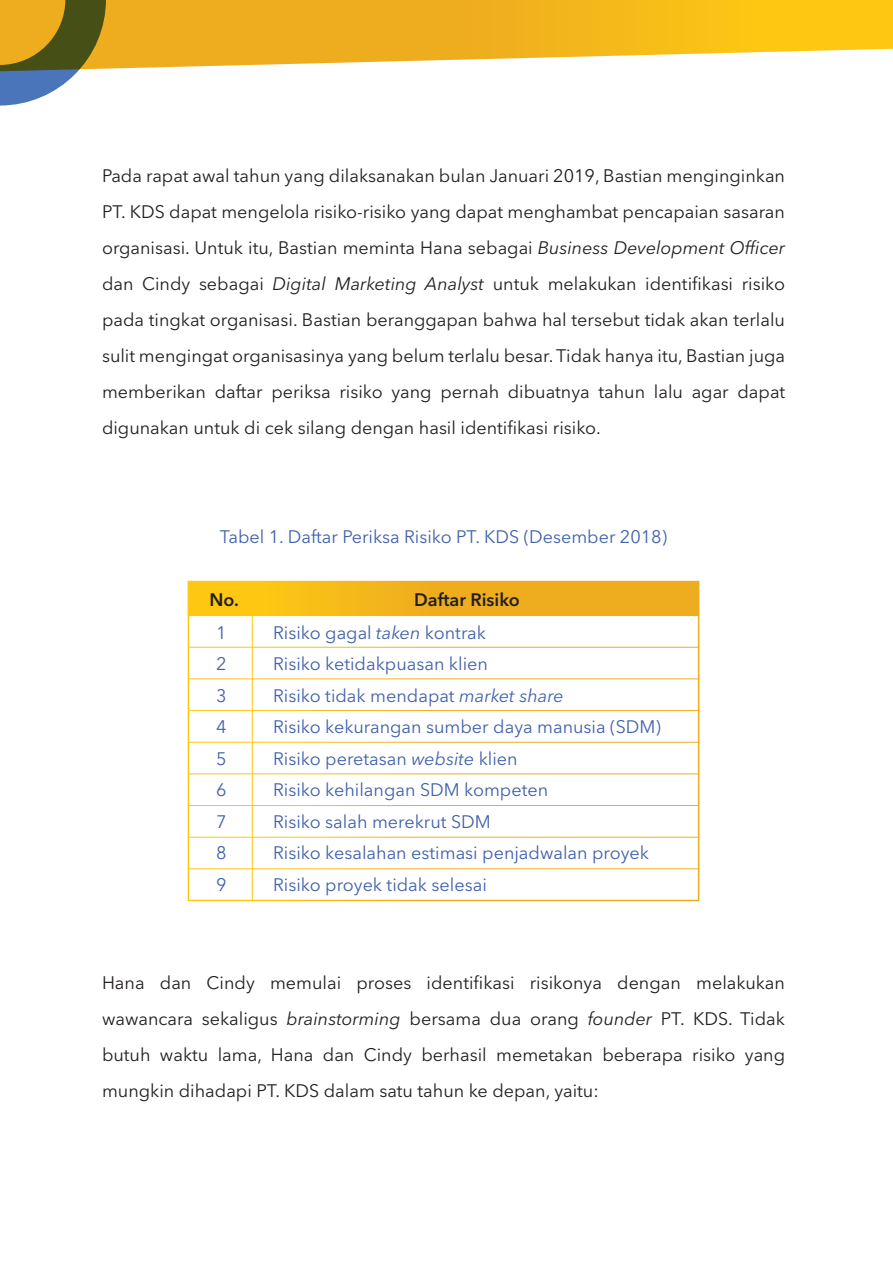
<style>
.page{position:relative;width:893px;height:1263px;background:#fff}
.page>*{position:absolute;margin:0;border:0;box-sizing:border-box;transform-origin:0 0}
.t1{font:18px/36px "Avenir Next LT Pro";color:#231f20;text-align:justify}
.t2{font:18px/31.5px "Avenir Next LT Pro";color:#4161ab}
.t3{font:600 18px "Avenir Next LT Pro";color:#231f20}
.s1{font-style:italic}
</style>
<div class="page">
<svg style="left:106px;top:0;width:787px;height:69px;background:#f4c03d"></svg>
<svg style="left:0;top:0;width:106px;height:106px"></svg>
<div style="left:188px;top:581px;width:511px;height:35px;background:linear-gradient(to right,#fcc514,#e9a523)"></div>
<div style="left:188px;top:581px;width:511px;height:320px;border:2px solid #fff"></div>
<hr style="left:252px;top:581px;width:1px;height:319px;background:#fff">
<hr style="left:188px;top:647px;width:511px;height:1px;background:#fff">
<hr style="left:188px;top:678px;width:511px;height:1px;background:#fff">
<hr style="left:188px;top:710px;width:511px;height:1px;background:#fff">
<hr style="left:188px;top:742px;width:511px;height:1px;background:#fff">
<hr style="left:188px;top:773px;width:511px;height:1px;background:#fff">
<hr style="left:188px;top:805px;width:511px;height:1px;background:#fff">
<hr style="left:188px;top:837px;width:511px;height:1px;background:#fff">
<hr style="left:188px;top:868px;width:511px;height:1px;background:#fff">
<hr style="left:188px;top:900px;width:511px;height:1px;background:#fff">
<hr style="left:188px;top:615px;width:511px;height:1px;background:#fff">
<p class="t1" style="left:102px;top:157px;width:685px">Pada rapat awal tahun yang dilaksanakan bulan Januari 2019, Bastian menginginkan PT. KDS dapat mengelola risiko-risiko yang dapat menghambat pencapaian sasaran organisasi. Untuk itu, Bastian meminta Hana sebagai <span class="s1">Business Development Officer </span>dan Cindy sebagai <span class="s1">Digital Marketing Analyst</span> untuk melakukan identifikasi risiko pada tingkat organisasi. Bastian beranggapan bahwa hal tersebut tidak akan terlalu sulit mengingat organisasinya yang belum terlalu besar. Tidak hanya itu, Bastian juga memberikan daftar periksa risiko yang pernah dibuatnya tahun lalu agar dapat digunakan untuk di cek silang dengan hasil identifikasi risiko.</p>
<p class="t2" style="left:220px;top:521px;width:449px">Tabel 1. Daftar Periksa Risiko PT. KDS (Desember 2018)</p>
<p class="t3" style="left:209px;top:588px;width:31px">No.</p>
<p class="t3" style="left:414px;top:588px;width:107px">Daftar Risiko</p>
<p class="t2" style="left:216px;top:617px;width:12px;text-align:justify">1<br>2<br>3<br>4<br>5<br>6<br>7<br>8<br>9</p>
<p class="t2" style="left:273px;top:617px;width:389px">Risiko gagal <span class="s1">taken</span> kontrak<br>Risiko ketidakpuasan klien<br>Risiko tidak mendapat <span class="s1">market share<br></span>Risiko kekurangan sumber daya manusia (SDM)<br>Risiko peretasan <span class="s1">website</span> klien<br>Risiko kehilangan SDM kompeten<br>Risiko salah merekrut SDM<br>Risiko kesalahan estimasi penjadwalan proyek Risiko proyek tidak selesai</p>
<p class="t1" style="left:102px;top:964px;width:685px">Hana dan Cindy memulai proses identifikasi risikonya dengan melakukan wawancara sekaligus <span class="s1">brainstorming</span> bersama dua orang <span class="s1">founder</span> PT. KDS. Tidak butuh waktu lama, Hana dan Cindy berhasil memetakan beberapa risiko yang mungkin dihadapi PT. KDS dalam satu tahun ke depan, yaitu:</p>
</div>
